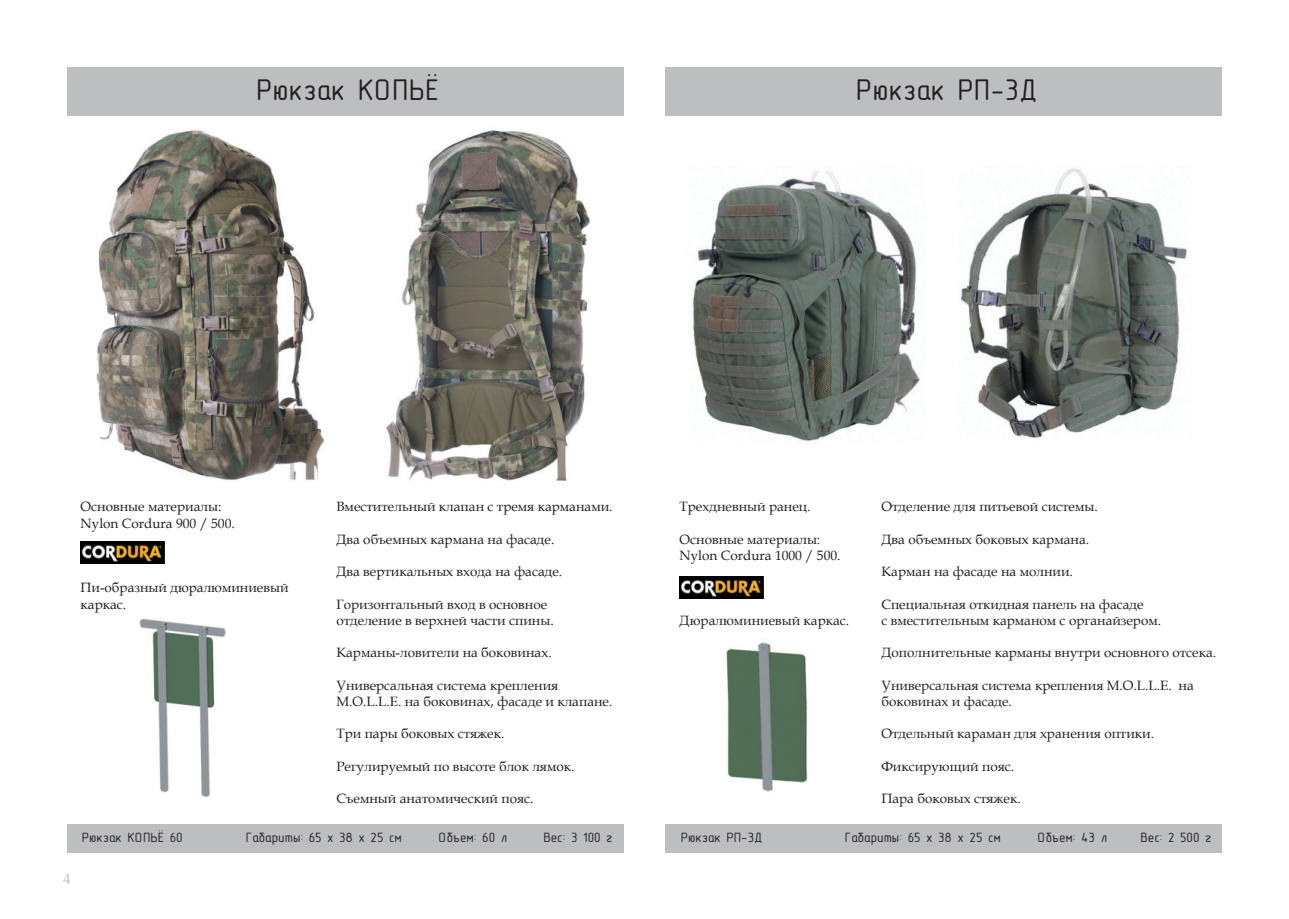
<style>
.page{position:relative;width:1289px;height:919px;background:#fff}
.page>*{position:absolute;margin:0;border:0;box-sizing:border-box;transform-origin:0 0}
.t1{font:30px "GOST Type B";color:#231f20}
.t2{font:15px "Times New Roman";color:#bcbec0}
.t3{font:13.5px/16.2px "Book Antiqua";color:#231f20}
.t4{font:13.5px "GOST Type B";color:#231f20}
</style>
<div class="page">
<div style="left:67px;top:67px;width:556px;height:49px;background:#bcbec0"></div>
<div style="left:665px;top:67px;width:557px;height:49px;background:#bcbec0"></div>
<div style="left:67px;top:823px;width:556px;height:29px;background:#bcbec0"></div>
<div style="left:665px;top:823px;width:557px;height:29px;background:#bcbec0"></div>
<img style="left:96px;top:130px;width:493px;height:350px">
<img style="left:139px;top:619px;width:87px;height:177px">
<img style="left:726px;top:642px;width:82px;height:150px">
<img style="left:693px;top:168px;width:495px;height:273px">
<img style="left:679px;top:576px;width:84px;height:22px">
<img style="left:81px;top:542px;width:83px;height:21px">
<h1 class="t1" style="left:256px;top:74px;width:185px">Рюкзак КОПЬЁ</h1>
<h1 class="t1" style="left:856px;top:74px;width:183px">Рюкзак РП-3Д</h1>
<p class="t3" style="left:81px;top:498px;width:156px">Основные материалы:<br>Nylon Cordura 900 / 500.</p>
<p class="t3" style="left:81px;top:579px;width:209px">Пи-образный дюралюминиевый каркас.</p>
<p class="t3" style="left:336px;top:498px;width:278px">Вместительный клапан с тремя карманами.</p>
<p class="t3" style="left:336px;top:531px;width:219px">Два объемных кармана на фасаде.</p>
<p class="t3" style="left:336px;top:563px;width:227px">Два вертикальных входа на фасаде.</p>
<p class="t3" style="left:336px;top:595px;width:219px">Горизонтальный вход в основное отделение в верхней части спины.</p>
<p class="t3" style="left:336px;top:644px;width:217px">Карманы-ловители на боковинах.</p>
<p class="t3" style="left:336px;top:676px;width:277px">Универсальная система крепления<br>M.O.L.L.E. на боковинах, фасаде и клапане.</p>
<p class="t3" style="left:336px;top:725px;width:169px">Три пары боковых стяжек.</p>
<p class="t3" style="left:336px;top:757px;width:240px">Регулируемый по высоте блок лямок.</p>
<p class="t3" style="left:336px;top:790px;width:199px">Съемный анатомический пояс.</p>
<p class="t3" style="left:679px;top:498px;width:132px">Трехдневный ранец.</p>
<p class="t3" style="left:679px;top:531px;width:162px">Основные материалы:<br>Nylon Cordura 1000 / 500.</p>
<p class="t3" style="left:679px;top:612px;width:171px">Дюралюминиевый каркас.</p>
<p class="t3" style="left:881px;top:498px;width:218px">Отделение для питьевой системы.</p>
<p class="t3" style="left:881px;top:531px;width:209px">Два объемных боковых кармана.</p>
<p class="t3" style="left:881px;top:563px;width:193px">Карман на фасаде на молнии.</p>
<p class="t3" style="left:881px;top:595px;width:281px">Специальная откидная панель на фасаде<br>с вместительным карманом с органайзером.</p>
<p class="t3" style="left:881px;top:644px;width:336px">Дополнительные карманы внутри основного отсека.</p>
<p class="t3" style="left:881px;top:676px;width:314px">Универсальная система крепления M.O.L.L.E. на боковинах и фасаде.</p>
<p class="t3" style="left:881px;top:725px;width:274px">Отдельный караман для хранения оптики.</p>
<p class="t3" style="left:881px;top:757px;width:134px">Фиксирующий пояс.</p>
<p class="t3" style="left:881px;top:790px;width:141px">Пара боковых стяжек.</p>
<p class="t4" style="left:82px;top:829px;width:102px">Рюкзак КОПЬЁ 60</p>
<p class="t4" style="left:246px;top:829px;width:158px">Габариты: 65 х 38 х 25 см</p>
<p class="t4" style="left:438px;top:829px;width:70px">Объем: 60 л</p>
<p class="t4" style="left:543px;top:829px;width:71px">Вес: 3 100 г</p>
<p class="t4" style="left:680px;top:829px;width:83px">Рюкзак РП-3Д</p>
<p class="t4" style="left:844px;top:829px;width:158px">Габариты: 65 х 38 х 25 см</p>
<p class="t4" style="left:1037px;top:829px;width:71px">Объем: 43 л</p>
<p class="t4" style="left:1140px;top:829px;width:73px">Вес: 2 500 г</p>
<p class="t2" style="left:63px;top:869px;width:9px">4</p>
</div>
